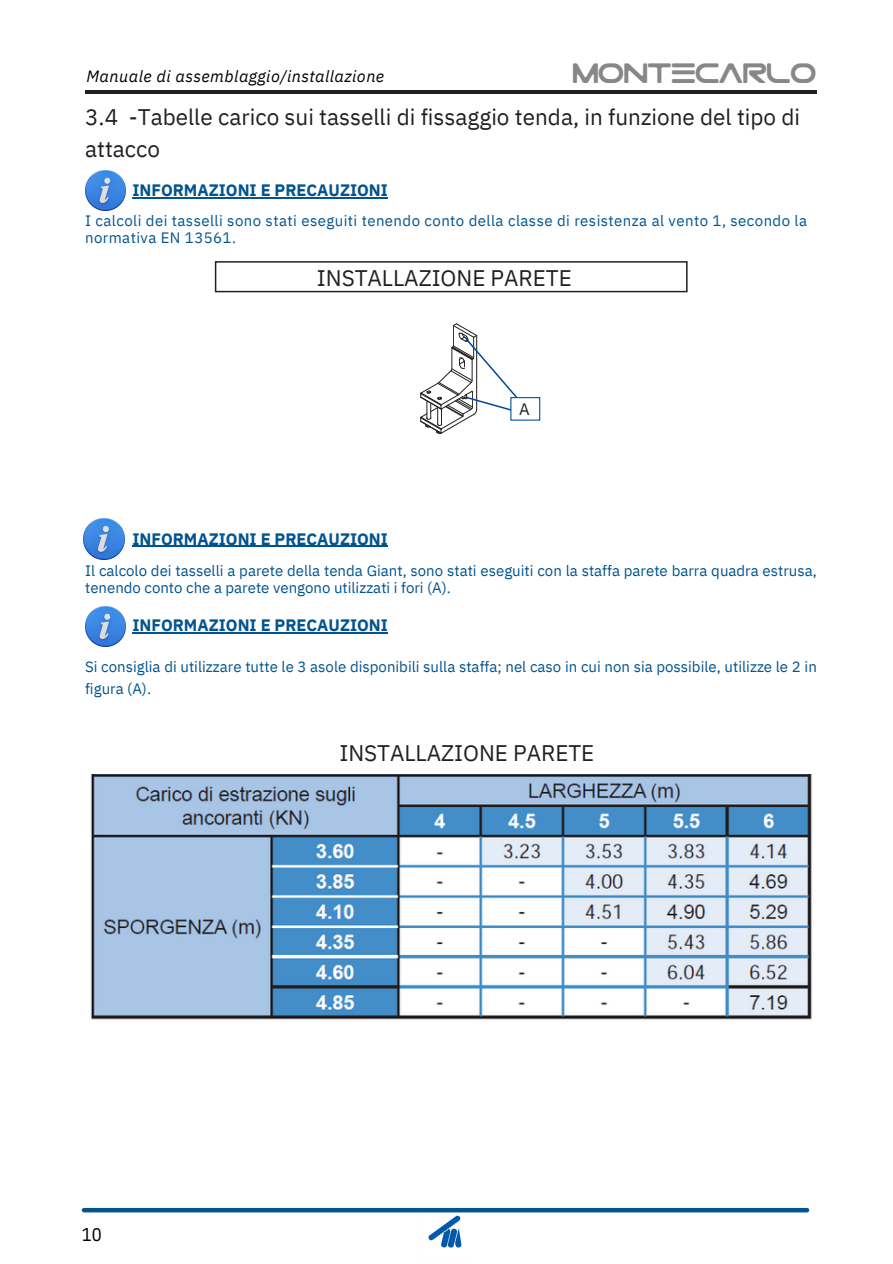
<style>
.page{position:relative;width:893px;height:1264px;background:#fff}
.page>*{position:absolute;margin:0;border:0;box-sizing:border-box;transform-origin:0 0}
.t1{font:27.9px "Gtek Technology";letter-spacing:-.01em;color:#878787}
.t2{font:22.5px/31.5px "IBM Plex Sans";color:#231f20}
.t3{font:18.45px "IBM Plex Sans Cond";color:#000}
.t4{font:700 16.5px "IBM Plex Sans";color:#015490}
.t5{font:16.5px "IBM Plex Sans";color:#231f20}
.t6{font:italic 16.2px "IBM Plex Sans";letter-spacing:.03em;color:#000}
.t7{font:15px/16.8px "IBM Plex Sans";color:#015490}
.t8{font:15px/16.8px "IBM Plex Sans";letter-spacing:.03em;color:#015490}
</style>
<div class="page">
<hr style="left:85px;top:90px;width:731px;height:3px;background:#231f20">
<div style="left:215px;top:261px;width:472px;height:31px;border:2px solid #231f20"></div>
<svg style="left:420px;top:323px;width:116px;height:111px"></svg>
<div style="left:511px;top:397px;width:28px;height:23px;background:#fff"></div>
<div style="left:510px;top:397px;width:30px;height:23px;border:1px solid #0052a5"></div>
<img style="left:91px;top:774px;width:721px;height:246px">
<hr style="left:132px;top:197px;width:256px;height:1px;background:#015490">
<hr style="left:132px;top:545px;width:256px;height:2px;background:#015490">
<hr style="left:132px;top:632px;width:256px;height:1px;background:#015490">
<img style="left:85px;top:170px;width:41px;height:41px">
<img style="left:84px;top:519px;width:40px;height:40px">
<img style="left:85px;top:606px;width:41px;height:40px">
<img style="left:419px;top:1212px;width:54px;height:36px">
<div style="left:84px;top:1207px;width:723px;height:5px;background:#015490"></div>
<h2 class="t6" style="left:86px;top:65px;width:299px">Manuale di assemblaggio/installazione</h2>
<p class="t1" style="left:573px;top:63px;width:245px">MONTECARLO</p>
<p class="t2" style="left:85px;top:101px;width:716px">3.4 -Tabelle carico sui tasselli di fissaggio tenda, in funzione del tipo di attacco</p>
<h3 class="t4" style="left:132px;top:179px;width:257px">INFORMAZIONI E PRECAUZIONI</h3>
<p class="t8" style="left:85px;top:212px;width:723px">I calcoli dei tasselli sono stati eseguiti tenendo conto della classe di resistenza al vento 1, secondo la normativa EN 13561.</p>
<p class="t2" style="left:317px;top:262px;width:256px">INSTALLAZIONE PARETE</p>
<p class="t4" style="left:132px;top:527px;width:257px">INFORMAZIONI E PRECAUZIONI</p>
<p class="t5" style="left:519px;top:398px;width:12px">A</p>
<p class="t7" style="left:85px;top:561px;width:733px">Il calcolo dei tasselli a parete della tenda Giant, sono stati eseguiti con la staffa parete barra quadra estrusa, tenendo conto che a parete vengono utilizzati i fori (A).</p>
<h4 class="t4" style="left:132px;top:614px;width:257px">INFORMAZIONI E PRECAUZIONI</h4>
<h2 class="t7" style="left:85px;top:656px;width:733px;line-height:21.3px">Si consiglia di utilizzare tutte le 3 asole disponibili sulla staffa; nel caso in cui non sia possibile, utilizze le 2 in figura (A).</h2>
<p class="t3" style="left:82px;top:1222px;width:22px">10</p>
<h4 class="t2" style="left:339px;top:736px;width:256px">INSTALLAZIONE PARETE</h4>
</div>
